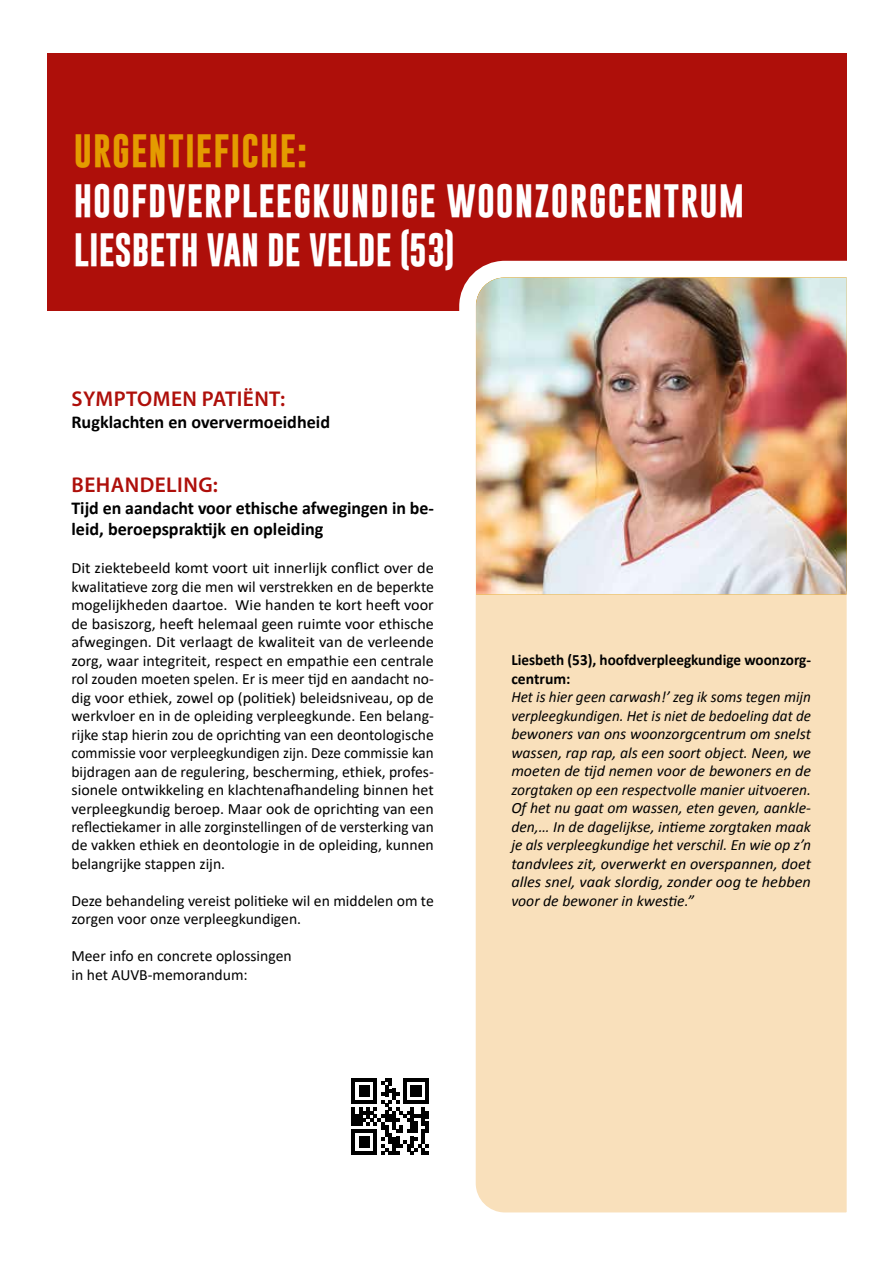
<style>
.page{position:relative;width:893px;height:1263px;background:#fff}
.page>*{position:absolute;margin:0;border:0;box-sizing:border-box;transform-origin:0 0}
.t1{font:700 33.75px/49.5px "Gobold";letter-spacing:.03em;color:#fff}
.t2{font:700 33.75px "Gobold";letter-spacing:.03em;color:#e49b00}
.t3{font:600 21.45px "Myriad Pro";letter-spacing:.02em;color:#ae0f0a}
.t4{font:700 18.15px/21.5px "Calibri";color:#000}
.t5{font:15.6px/18.5px "Calibri";color:#000;text-align:justify;scale:1.04 1}
.t6{font:italic 15.6px/18.5px "Calibri";color:#000;text-align:justify}
.t7{font:15.6px/18.5px "Calibri";color:#000}
.t8{font:700 15.6px/18.5px "Calibri";color:#000}
</style>
<div class="page">
<div style="left:47px;top:53px;width:800px;height:258px;background:#ae0f0a"></div>
<svg style="left:459px;top:260px;width:388px;height:953px;background:#f9e2c0"></svg>
<img style="left:476px;top:278px;width:371px;height:316px">
<svg style="left:352px;top:1078px;width:77px;height:77px"></svg>
<h1 class="t2" style="left:74px;top:129px;width:235px">URGENTIEFICHE:</h1>
<h1 class="t1" style="left:74px;top:176px;width:672px">HOOFDVERPLEEGKUNDIGE WOONZORGCENTRUM<br>LIESBETH VAN DE VELDE (53)</h1>
<h2 class="t3" style="left:72px;top:385px;width:215px">SYMPTOMEN PATIËNT:</h2>
<p class="t4" style="left:71px;top:410px;width:260px">Rugklachten en oververmoeidheid</p>
<h2 class="t3" style="left:72px;top:471px;width:148px">BEHANDELING:</h2>
<p class="t4" style="left:71px;top:496px;width:364px">Tijd en aandacht voor ethische afwegingen in be&shy;leid, beroepspraktijk en opleiding</p>
<p class="t5" style="left:71px;top:558px;width:350px">Dit ziektebeeld komt voort uit innerlijk conflict over de kwalitatieve zorg die men wil verstrekken en de beperkte mogelijkheden daartoe. Wie handen te kort heeft voor de basiszorg, heeft helemaal geen ruimte voor ethische afwegingen. Dit verlaagt de kwaliteit van de verleende zorg, waar integriteit, respect en empathie een centrale rol zouden moeten spelen. Er is meer tijd en aandacht no&shy;dig voor ethiek, zowel op (politiek) beleidsniveau, op de werkvloer en in de opleiding verpleegkunde. Een belang&shy;rijke stap hierin zou de oprichting van een deontologische commissie voor verpleegkundigen zijn. Deze commissie kan bijdragen aan de regulering, bescherming, ethiek, profes&shy;sionele ontwikkeling en klachtenafhandeling binnen het verpleegkundig beroep. Maar ook de oprichting van een reflectiekamer in alle zorginstellingen of de versterking van de vakken ethiek en deontologie in de opleiding, kunnen belangrijke stappen zijn.</p>
<p class="t7" style="left:71px;top:891px;width:364px">Deze behandeling vereist politieke wil en middelen om te zorgen voor onze verpleegkundigen.</p>
<p class="t7" style="left:71px;top:946px;width:222px">Meer info en concrete oplossingen in het AUVB-memorandum:</p>
<p class="t8" style="left:511px;top:650px;width:301px">Liesbeth (53), hoofdverpleegkundige woonzorg&shy;centrum:</p>
<p class="t6" style="left:511px;top:687px;width:301px">Het is hier geen carwash!’ zeg ik soms tegen mijn verpleegkundigen. Het is niet de bedoeling dat de bewoners van ons woonzorgcentrum om snelst wassen, rap rap, als een soort object. Neen, we moeten de tijd nemen voor de bewoners en de zorgtaken op een respectvolle manier uitvoeren.<br>Of het nu gaat om wassen, eten geven, aankle&shy;den,… In de dagelijkse, intieme zorgtaken maak je als verpleegkundige het verschil. En wie op z’n tandvlees zit, overwerkt en overspannen, doet alles snel, vaak slordig, zonder oog te hebben voor de bewoner in kwestie.”</p>
</div>
